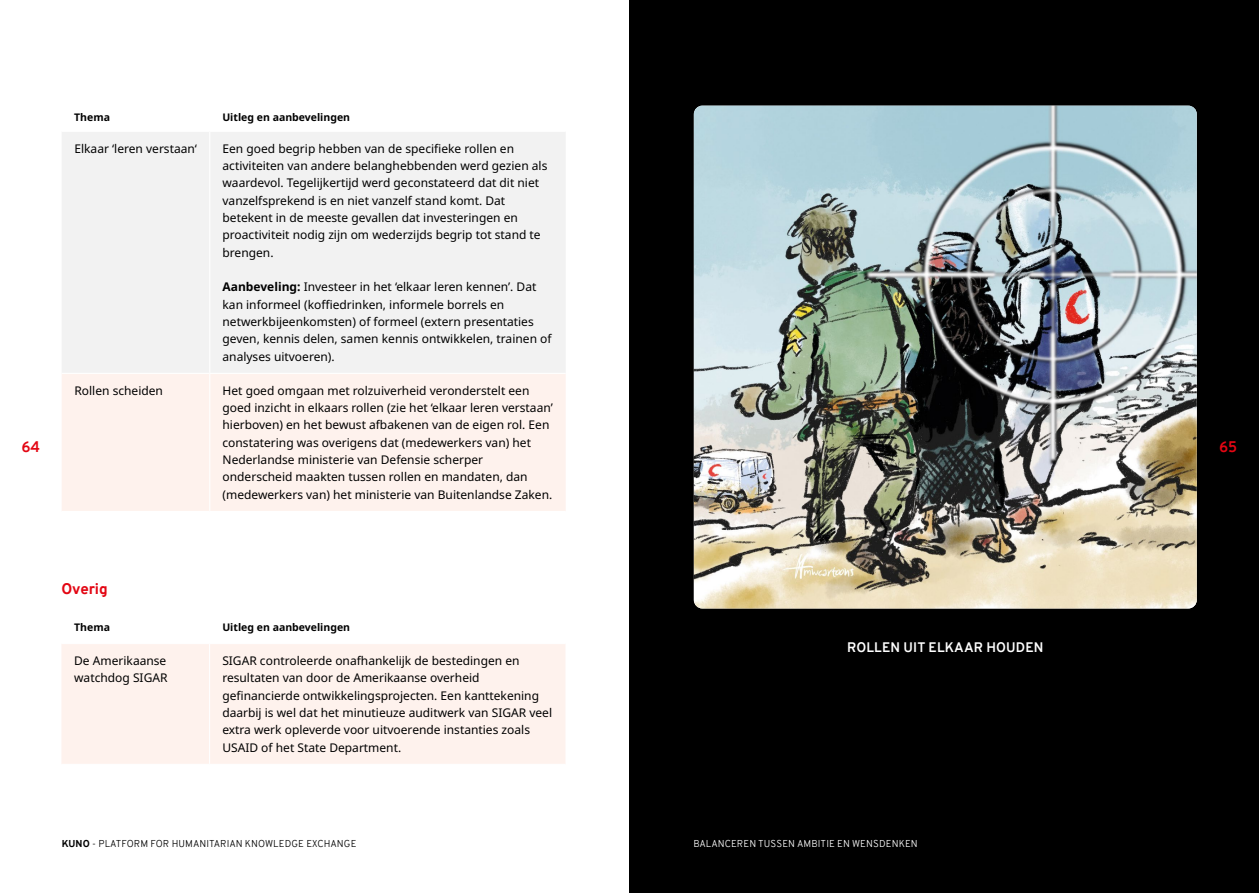
<style>
.page{position:relative;width:1259px;height:893px;background:#fff}
.page>*{position:absolute;margin:0;border:0;box-sizing:border-box;transform-origin:0 0}
.t1{font:800 15px "Overpass";letter-spacing:-.005em;color:#e30613}
.t2{font:700 15px "Overpass";color:#e30613}
.t3{font:700 13.5px "Overpass";letter-spacing:.01em;color:#fff}
.t4{font:12px/17.4px "Noto Sans";color:#000}
.t5{font:700 10.5px "Noto Sans";color:#000}
.t6{font:300 9.75px "Overpass";letter-spacing:.01em;color:#000}
.t7{font:300 9.75px "Overpass";letter-spacing:.01em;color:#fff}
.s1{font-weight:700}
.s2{font-weight:800}
</style>
<div class="page">
<div style="left:62px;top:132px;width:503px;height:241px;background:#f2f2f2"></div>
<div style="left:62px;top:374px;width:504px;height:137px;background:#fef2ed"></div>
<hr style="left:209px;top:132px;width:1px;height:241px;background:#fff">
<hr style="left:209px;top:374px;width:1px;height:137px;background:#fff">
<div style="left:62px;top:644px;width:503px;height:120px;background:#fef2ed"></div>
<hr style="left:209px;top:644px;width:1px;height:120px;background:#fff">
<div style="left:629px;top:0;width:630px;height:893px;background:#000"></div>
<img style="left:694px;top:106px;width:502px;height:502px">
<p class="t2" style="left:21px;top:436px;width:20px">64</p>
<p class="t5" style="left:74px;top:110px;width:37px">Thema</p>
<p class="t5" style="left:222px;top:110px;width:129px">Uitleg en aanbevelingen</p>
<p class="t4" style="left:74px;top:140px;width:124px">Elkaar ‘leren verstaan‘</p>
<p class="t4" style="left:222px;top:140px;width:326px">Een goed begrip hebben van de specifieke rollen en activiteiten van andere belanghebbenden werd gezien als waardevol. Tegelijkertijd werd geconstateerd dat dit niet vanzelfsprekend is en niet vanzelf stand komt. Dat betekent in de meeste gevallen dat investeringen en proactiviteit nodig zijn om wederzijds begrip tot stand te brengen.</p>
<p class="t4" style="left:222px;top:278px;width:330px"><span class="s1">Aanbeveling:</span> Investeer in het ‘elkaar leren kennen’. Dat kan informeel (koffiedrinken, informele borrels en netwerkbijeenkomsten) of formeel (extern presentaties geven, kennis delen, samen kennis ontwikkelen, trainen of analyses uitvoeren).</p>
<p class="t4" style="left:74px;top:382px;width:90px">Rollen scheiden</p>
<p class="t4" style="left:222px;top:382px;width:332px">Het goed omgaan met rolzuiverheid veronderstelt een goed inzicht in elkaars rollen (zie het ‘elkaar leren verstaan’ hierboven) en het bewust afbakenen van de eigen rol. Een constatering was overigens dat (medewerkers van) het Nederlandse ministerie van Defensie scherper onderscheid maakten tussen rollen en mandaten, dan (medewerkers van) het ministerie van Buitenlandse Zaken.</p>
<p class="t1" style="left:61px;top:578px;width:48px">Overig</p>
<p class="t5" style="left:74px;top:620px;width:37px">Thema</p>
<p class="t5" style="left:222px;top:620px;width:129px">Uitleg en aanbevelingen</p>
<p class="t4" style="left:74px;top:652px;width:95px">De Amerikaanse watchdog SIGAR</p>
<p class="t4" style="left:222px;top:652px;width:331px">SIGAR controleerde onafhankelijk de bestedingen en resultaten van door de Amerikaanse overheid gefinancierde ontwikkelingsprojecten. Een kanttekening daarbij is wel dat het minutieuze auditwerk van SIGAR veel extra werk opleverde voor uitvoerende instanties zoals USAID of het State Department.</p>
<p class="t6" style="left:62px;top:837px;width:296px"><span class="s2">KUNO</span> - PLATFORM FOR HUMANITARIAN KNOWLEDGE EXCHANGE</p>
<p class="t3" style="left:847px;top:638px;width:198px">ROLLEN UIT ELKAAR HOUDEN</p>
<p class="t7" style="left:693px;top:837px;width:226px">BALANCEREN TUSSEN AMBITIE EN WENSDENKEN</p>
<p class="t2" style="left:1219px;top:436px;width:20px">65</p>
</div>
